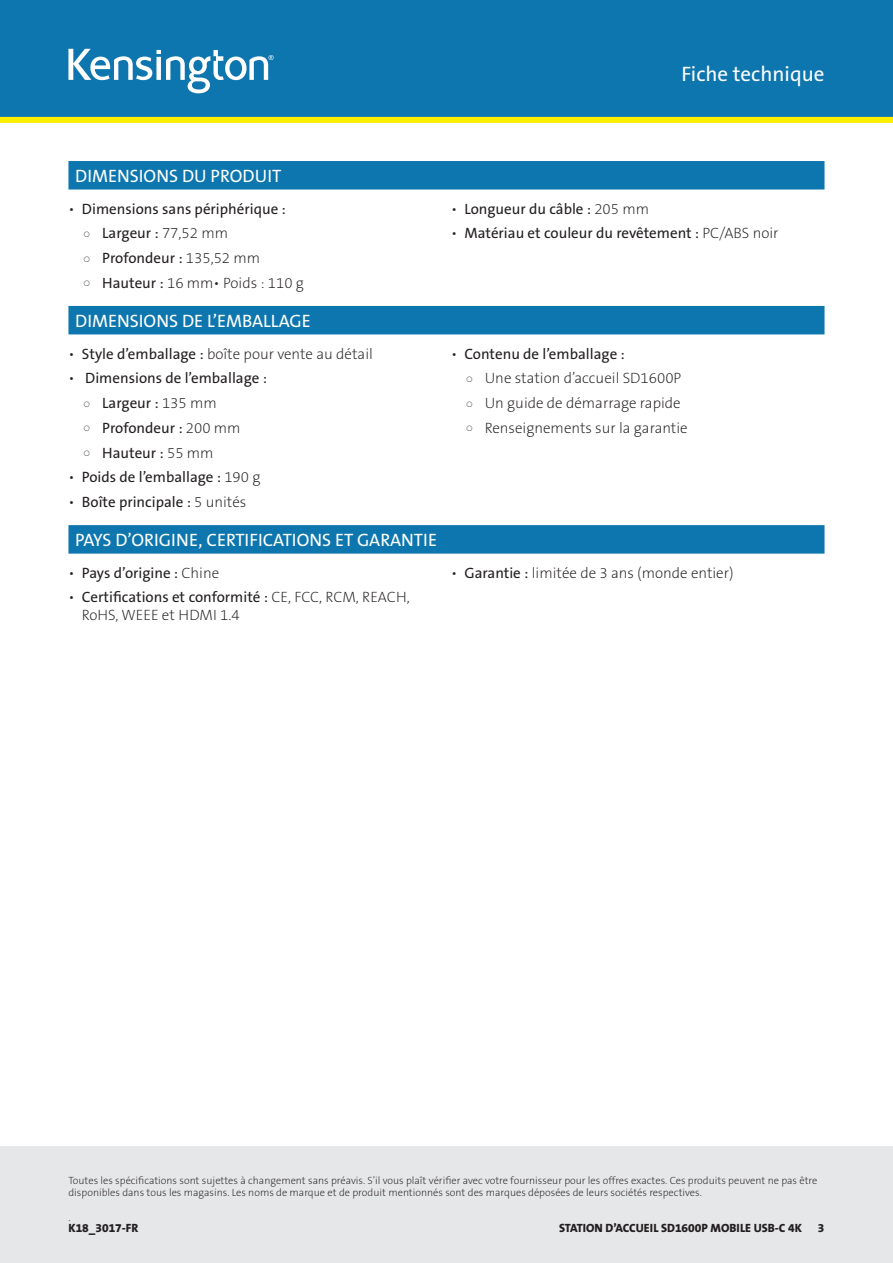
<style>
.page{position:relative;width:893px;height:1263px;background:#fff}
.page>*{position:absolute;margin:0;border:0;box-sizing:border-box;transform-origin:0 0}
.t1{font:21px "The Sans KENSINGTON5 Rg";color:#fff}
.Blue_Bar_Header{font:18px "The Sans KENSINGTON5 Rg";color:#fff}
.t2{font:15px "The Sans KENSINGTON5 Rg";color:#231f20}
.t3{font:15px/18px "The Sans KENSINGTON2 XL";color:#231f20}
.t4{font:12px "The Sans KENSINGTON8 XB";color:#231f20}
.t5{font:10.5px/12.6px "The Sans KENSINGTON2 XL";color:#231f20}
.s1{font-family:"The Sans KENSINGTON2 XL"}
.s2{font-family:"The Sans KENSINGTON5 Rg"}
</style>
<div class="page">
<div style="left:0;top:0;width:893px;height:120px;background:#0e76ae"></div>
<svg style="left:68px;top:49px;width:206px;height:44px"></svg>
<div style="left:0;top:117px;width:893px;height:6px;background:#fcee01"></div>
<div style="left:0;top:1146px;width:893px;height:117px;background:#e6e7e9"></div>
<div style="left:68px;top:161px;width:756px;height:29px;background:#0e76ae"></div>
<div style="left:68px;top:306px;width:756px;height:28px;background:#0e76ae"></div>
<div style="left:68px;top:525px;width:756px;height:29px;background:#0e76ae"></div>
<h1 class="t1" style="left:681px;top:63px;width:145px">Fiche technique</h1>
<p class="Blue_Bar_Header" style="left:75px;top:166px;width:208px">DIMENSIONS DU PRODUIT</p>
<p class="t2" style="left:68px;top:200px;width:219px"><span class="s1">•</span> Dimensions sans périphérique :</p>
<p class="t2" style="left:102px;top:225px;width:127px">Largeur : <span class="s1">77,52 mm</span></p>
<p class="t2" style="left:102px;top:250px;width:159px">Profondeur : <span class="s1">135,52 mm</span></p>
<p class="t3" style="left:102px;top:274px;width:203px"><span class="s2">Hauteur :</span> 16 mm• Poids : 110 g</p>
<p class="Blue_Bar_Header" style="left:75px;top:311px;width:237px">DIMENSIONS DE L’EMBALLAGE</p>
<p class="t3" style="left:68px;top:345px;width:306px">• <span class="s2">Style d’emballage :</span> boîte pour vente au détail</p>
<p class="t2" style="left:68px;top:370px;width:200px"><span class="s1">•</span> Dimensions de l’emballage :</p>
<p class="t2" style="left:102px;top:395px;width:116px">Largeur : <span class="s1">135 mm</span></p>
<p class="t2" style="left:102px;top:420px;width:140px">Profondeur : <span class="s1">200 mm</span></p>
<p class="t2" style="left:102px;top:444px;width:113px">Hauteur : <span class="s1">55 mm</span></p>
<p class="t2" style="left:68px;top:469px;width:193px"><span class="s1">•</span> Poids de l’emballage : <span class="s1">190 g</span></p>
<p class="t2" style="left:68px;top:494px;width:180px"><span class="s1">•</span> Boîte principale : <span class="s1">5 unités</span></p>
<p class="Blue_Bar_Header" style="left:75px;top:530px;width:363px">PAYS D’ORIGINE, CERTIFICATIONS ET GARANTIE</p>
<p class="t2" style="left:68px;top:564px;width:152px"><span class="s1">•</span> Pays d’origine : <span class="s1">Chine</span></p>
<p class="t3" style="left:82px;top:589px;width:329px;text-indent:-14px">• <span class="s2">Certifications et conformité :</span> CE, FCC, RCM, REACH,<br>RoHS, WEEE et HDMI 1.4</p>
<p class="t2" style="left:451px;top:200px;width:200px"><span class="s1">•</span> Longueur du câble : <span class="s1">205 mm</span></p>
<p class="t2" style="left:451px;top:225px;width:329px"><span class="s1">•</span> Matériau et couleur du revêtement : <span class="s1">PC/ABS noir</span></p>
<p class="t2" style="left:451px;top:345px;width:175px"><span class="s1">•</span> Contenu de l’emballage :</p>
<p class="t3" style="left:485px;top:370px;width:198px">Une station d’accueil SD1600P</p>
<p class="t3" style="left:485px;top:394px;width:197px">Un guide de démarrage rapide</p>
<p class="t3" style="left:485px;top:419px;width:205px">Renseignements sur la garantie</p>
<p class="t3" style="left:451px;top:564px;width:284px">• <span class="s2">Garantie :</span> limitée de 3 ans (monde entier)</p>
<p class="t5" style="left:68px;top:1174px;width:750px">Toutes les spécifications sont sujettes à changement sans préavis. S’il vous plaît vérifier avec votre fournisseur pour les offres exactes. Ces produits peuvent ne pas être disponibles dans tous les magasins. Les noms de marque et de produit mentionnés sont des marques déposées de leurs sociétés respectives.</p>
<p class="t5" style="left:68px;top:1212px;width:4px">.</p>
<p class="t4" style="left:68px;top:1221px;width:71px">K18_3017-FR</p>
<p class="t4" style="left:559px;top:1221px;width:244px">STATION D’ACCUEIL SD1600P MOBILE USB-C 4K</p>
<p class="t4" style="left:818px;top:1221px;width:8px">3</p>
</div>
